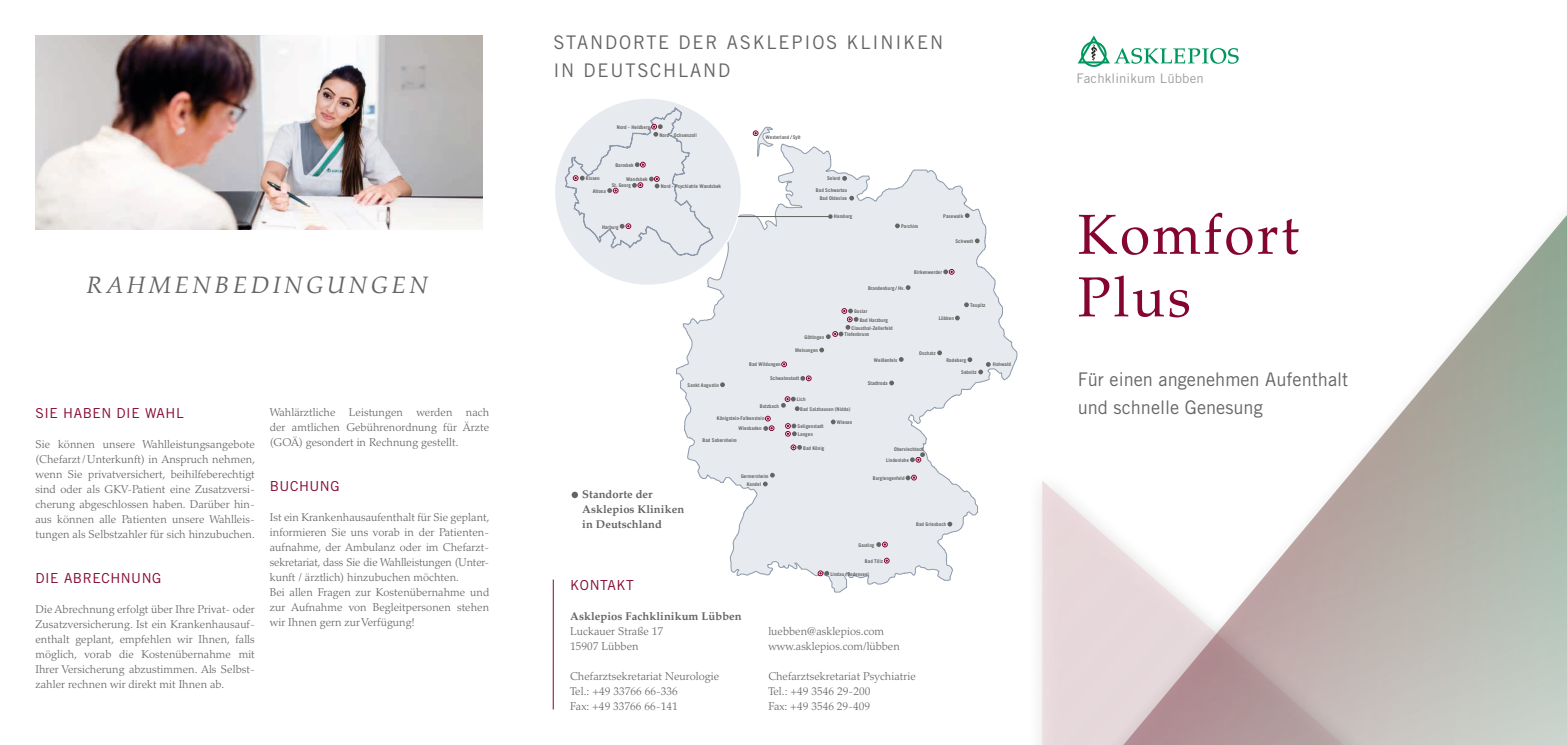
<style>
.page{position:relative;width:1567px;height:745px;background:#fff}
.page>*{position:absolute;margin:0;border:0;box-sizing:border-box;transform-origin:0 0}
.t1{font:56.25px/62.5px "Palatino LT Std";letter-spacing:.05em;color:#840532}
.t2{font:italic 23.75px "Palatino Linotype";letter-spacing:.15em;color:#646463}
.t3{font:18.75px/27.5px "Trade Gothic LT Std";color:#646463}
.t4{font:18.75px/27.5px "Trade Gothic LT Std";letter-spacing:.1em;color:#646463}
.t5{font:13.75px "Trade Gothic LT Std";letter-spacing:.04em;color:#840532}
.t6{font:13.25px "Trade Gothic LT Std";letter-spacing:.01em;color:#9d9d9d}
.t7{font:300 11.25px/15px "Palatino LT Std";letter-spacing:.005em;color:#646463}
.t8{font:700 11.25px/15px "Palatino LT Std";letter-spacing:.005em;color:#646463}
.t9{font:700 5.12px/7.6px "Trade Gothic LT Std";color:#646463;text-align:right}
</style>
<div class="page">
<svg style="left:676px;top:143px;width:341px;height:449px"></svg>
<div style="left:554px;top:98px;width:187px;height:187px;background:#e7eaef;border-radius:50%"></div>
<svg style="left:753px;top:127px;width:20px;height:30px"></svg>
<svg style="left:781px;top:361px;width:5px;height:5px"></svg>
<svg style="left:884px;top:557px;width:5px;height:6px"></svg>
<svg style="left:964px;top:213px;width:5px;height:5px"></svg>
<svg style="left:974px;top:238px;width:5px;height:5px"></svg>
<svg style="left:895px;top:223px;width:4px;height:5px"></svg>
<svg style="left:842px;top:176px;width:5px;height:5px"></svg>
<svg style="left:720px;top:382px;width:5px;height:5px"></svg>
<svg style="left:876px;top:541px;width:11px;height:5px"></svg>
<svg style="left:817px;top:570px;width:12px;height:5px"></svg>
<svg style="left:790px;top:444px;width:12px;height:5px"></svg>
<svg style="left:830px;top:419px;width:5px;height:5px"></svg>
<svg style="left:964px;top:302px;width:4px;height:5px"></svg>
<svg style="left:905px;top:285px;width:5px;height:5px"></svg>
<svg style="left:954px;top:315px;width:5px;height:5px"></svg>
<svg style="left:905px;top:474px;width:11px;height:6px"></svg>
<svg style="left:947px;top:521px;width:5px;height:5px"></svg>
<svg style="left:910px;top:452px;width:14px;height:10px"></svg>
<svg style="left:762px;top:472px;width:12px;height:14px"></svg>
<svg style="left:763px;top:416px;width:11px;height:14px"></svg>
<svg style="left:800px;top:375px;width:11px;height:6px"></svg>
<svg style="left:889px;top:380px;width:5px;height:5px"></svg>
<svg style="left:898px;top:357px;width:5px;height:4px"></svg>
<svg style="left:937px;top:350px;width:5px;height:5px"></svg>
<svg style="left:967px;top:357px;width:5px;height:5px"></svg>
<svg style="left:978px;top:362px;width:12px;height:12px"></svg>
<svg style="left:943px;top:269px;width:11px;height:5px"></svg>
<svg style="left:825px;top:308px;width:33px;height:31px"></svg>
<svg style="left:819px;top:347px;width:5px;height:5px"></svg>
<hr style="left:738px;top:216px;width:92px;height:1px;background:#646463">
<svg style="left:828px;top:214px;width:4px;height:5px"></svg>
<svg style="left:565px;top:107px;width:148px;height:149px"></svg>
<svg style="left:785px;top:423px;width:11px;height:13px"></svg>
<svg style="left:849px;top:196px;width:5px;height:4px"></svg>
<svg style="left:781px;top:396px;width:18px;height:15px"></svg>
<svg style="left:1360px;top:216px;width:206px;height:528px"></svg>
<svg style="left:978px;top:462px;width:534px;height:282px"></svg>
<svg style="left:1042px;top:480px;width:415px;height:264px"></svg>
<hr style="left:553px;top:579px;width:1px;height:130px;background:#840532">
<img style="left:35px;top:35px;width:447px;height:194px">
<svg style="left:1077px;top:35px;width:161px;height:32px"></svg>
<div style="left:571px;top:491px;width:7px;height:7px;background:#646463;border-radius:50%"></div>
<h2 class="t2" style="left:87px;top:268px;width:343px">RAHMENBEDINGUNGEN</h2>
<p class="t5" style="left:35px;top:404px;width:150px">SIE HABEN DIE WAHL</p>
<p class="t7" style="left:35px;top:436px;width:221px">Sie können unsere Wahlleistungsangebote (Chefarzt/Unterkunft) in Anspruch nehmen, wenn Sie privatversichert, beihilfeberechtigt sind oder als GKV-Patient eine Zusatzversi&shy;cherung abgeschlossen haben. Darüber hin&shy;aus können alle Patienten unsere Wahlleis&shy;tungen als Selbstzahler für sich hinzubuchen.</p>
<p class="t5" style="left:35px;top:569px;width:127px">DIE ABRECHNUNG</p>
<p class="t7" style="left:35px;top:601px;width:221px;text-align:justify">Die Abrechnung erfolgt über Ihre Privat- oder Zusatzversicherung. Ist ein Krankenhausauf&shy;enthalt geplant, empfehlen wir Ihnen, falls möglich, vorab die Kostenübernahme mit Ihrer Versicherung abzustimmen. Als Selbst&shy;zahler rechnen wir direkt mit Ihnen ab.</p>
<p class="t7" style="left:270px;top:405px;width:221px;text-align:justify">Wahlärztliche Leistungen werden nach der amtlichen Gebührenordnung für Ärzte (GOÄ) gesondert in Rechnung gestellt.</p>
<p class="t5" style="left:270px;top:477px;width:71px">BUCHUNG</p>
<p class="t7" style="left:270px;top:510px;width:221px">Ist ein Krankenhausaufenthalt für Sie geplant, informieren Sie uns vorab in der Patienten&shy;aufnahme, der Ambulanz oder im Chefarzt&shy;sekretariat, dass Sie die Wahlleistungen (Unter&shy;kunft / ärztlich) hinzubuchen möchten.<br>Bei allen Fragen zur Kostenübernahme und zur Aufnahme von Begleitpersonen stehen wir Ihnen gern zur Verfügung!</p>
<h3 class="t4" style="left:553px;top:28px;width:391px">STANDORTE DER ASKLEPIOS KLINIKEN<br>IN DEUTSCHLAND</h3>
<p class="t9" style="left:617px;top:123px;width:35px">Nord - Heidberg</p>
<p class="t9" style="left:659px;top:131px;width:39px">Nord - Ochsenzoll</p>
<p class="t9" style="left:765px;top:133px;width:37px">Westerland / Sylt</p>
<p class="t9" style="left:615px;top:161px;width:20px">Barmbek</p>
<p class="t9" style="left:586px;top:174px;width:15px">Rissen</p>
<p class="t9" style="left:626px;top:175px;width:23px">Wandsbek</p>
<p class="t9" style="left:611px;top:181px;width:21px">St. Georg</p>
<p class="t9" style="left:592px;top:187px;width:15px">Altona</p>
<p class="t9" style="left:660px;top:182px;width:62px">Nord - Psychiatrie Wandsbek</p>
<p class="t9" style="left:827px;top:174px;width:15px">Selent</p>
<p class="t9" style="left:833px;top:212px;width:20px">Hamburg</p>
<p class="t9" style="left:816px;top:186px;width:33px">Bad Schwartau<br>Bad Oldesloe</p>
<p class="t9" style="left:943px;top:212px;width:22px">Pasewalk</p>
<p class="t9" style="left:602px;top:223px;width:18px">Harburg</p>
<p class="t9" style="left:901px;top:222px;width:19px">Parchim</p>
<p class="t9" style="left:955px;top:237px;width:19px">Schwedt</p>
<p class="t9" style="left:868px;top:284px;width:38px">Brandenburg / Hv.</p>
<p class="t9" style="left:854px;top:307px;width:15px">Goslar</p>
<p class="t9" style="left:687px;top:380px;width:33px">Sankt Augustin</p>
<p class="t9" style="left:749px;top:360px;width:33px">Bad Wildungen</p>
<p class="t9" style="left:804px;top:333px;width:21px">Göttingen</p>
<p class="t9" style="left:795px;top:346px;width:24px">Melsungen</p>
<p class="t9" style="left:770px;top:374px;width:31px">Schwalmstadt</p>
<p class="t9" style="left:796px;top:395px;width:10px">Lich</p>
<p class="t9" style="left:859px;top:316px;width:30px">Bad Harzburg</p>
<p class="t9" style="left:844px;top:324px;width:50px;line-height:6.6px;text-align:left;text-indent:7px">Clausthal-Zellerfeld<br>Tiefenbrunn</p>
<p class="t9" style="left:873px;top:356px;width:25px">Weißenfels</p>
<p class="t9" style="left:867px;top:379px;width:22px">Stadtroda</p>
<p class="t9" style="left:760px;top:402px;width:21px">Butzbach</p>
<p class="t9" style="left:800px;top:405px;width:52px">Bad Salzhausen (Nidda)</p>
<p class="t9" style="left:716px;top:414px;width:49px">Königstein-Falkenstein</p>
<p class="t9" style="left:738px;top:424px;width:25px">Wiesbaden</p>
<p class="t9" style="left:702px;top:436px;width:36px">Bad Sobernheim</p>
<p class="t9" style="left:797px;top:422px;width:27px">Seligenstadt</p>
<p class="t9" style="left:798px;top:430px;width:16px">Langen</p>
<p class="t9" style="left:836px;top:418px;width:17px">Wiesen</p>
<p class="t9" style="left:914px;top:268px;width:29px">Birkenwerder</p>
<p class="t9" style="left:938px;top:314px;width:16px">Lübben</p>
<p class="t9" style="left:919px;top:349px;width:18px">Oschatz</p>
<p class="t9" style="left:970px;top:301px;width:17px">Teupitz</p>
<p class="t9" style="left:946px;top:356px;width:21px">Radeberg</p>
<p class="t9" style="left:961px;top:368px;width:17px">Sebnitz</p>
<p class="t8" style="left:582px;top:486px;width:103px">Standorte der<br>Asklepios Kliniken in Deutschland</p>
<p class="t9" style="left:741px;top:471px;width:29px">Germersheim</p>
<p class="t9" style="left:746px;top:480px;width:16px">Kandel</p>
<p class="t9" style="left:803px;top:443px;width:23px">Bad König</p>
<p class="t9" style="left:894px;top:444px;width:31px">Oberviechtach</p>
<p class="t9" style="left:886px;top:456px;width:24px">Lindenlohe</p>
<p class="t9" style="left:872px;top:474px;width:33px">Burglengenfeld</p>
<p class="t9" style="left:916px;top:519px;width:32px">Bad Griesbach</p>
<p class="t9" style="left:858px;top:540px;width:17px">Gauting</p>
<p class="t9" style="left:865px;top:556px;width:20px">Bad Tölz</p>
<p class="t9" style="left:830px;top:569px;width:40px">Lindau (Bodensee)</p>
<p class="t5" style="left:570px;top:576px;width:65px">KONTAKT</p>
<p class="t8" style="left:570px;top:608px;width:173px">Asklepios Fachklinikum Lübben</p>
<p class="t7" style="left:570px;top:623px;width:94px">Luckauer Straße 17<br>15907 Lübben</p>
<p class="t7" style="left:570px;top:668px;width:150px">Chefarztsekretariat Neurologie<br>Tel.: +49 33766 66-336<br>Fax: +49 33766 66-141</p>
<p class="t7" style="left:768px;top:623px;width:133px">luebben@asklepios.com www.asklepios.com/lübben</p>
<p class="t7" style="left:768px;top:668px;width:149px">Chefarztsekretariat Psychiatrie<br>Tel.: +49 3546 29-200<br>Fax: +49 3546 29-409</p>
<p class="t9" style="left:992px;top:359px;width:20px">Hohwald</p>
<p class="t6" style="left:1076px;top:70px;width:129px">Fachklinikum Lübben</p>
<h1 class="t1" style="left:1077px;top:204px;width:223px">Komfort<br>Plus</h1>
<h3 class="t3" style="left:1077px;top:365px;width:272px">Für einen angenehmen Aufenthalt und schnelle Genesung</h3>
</div>
